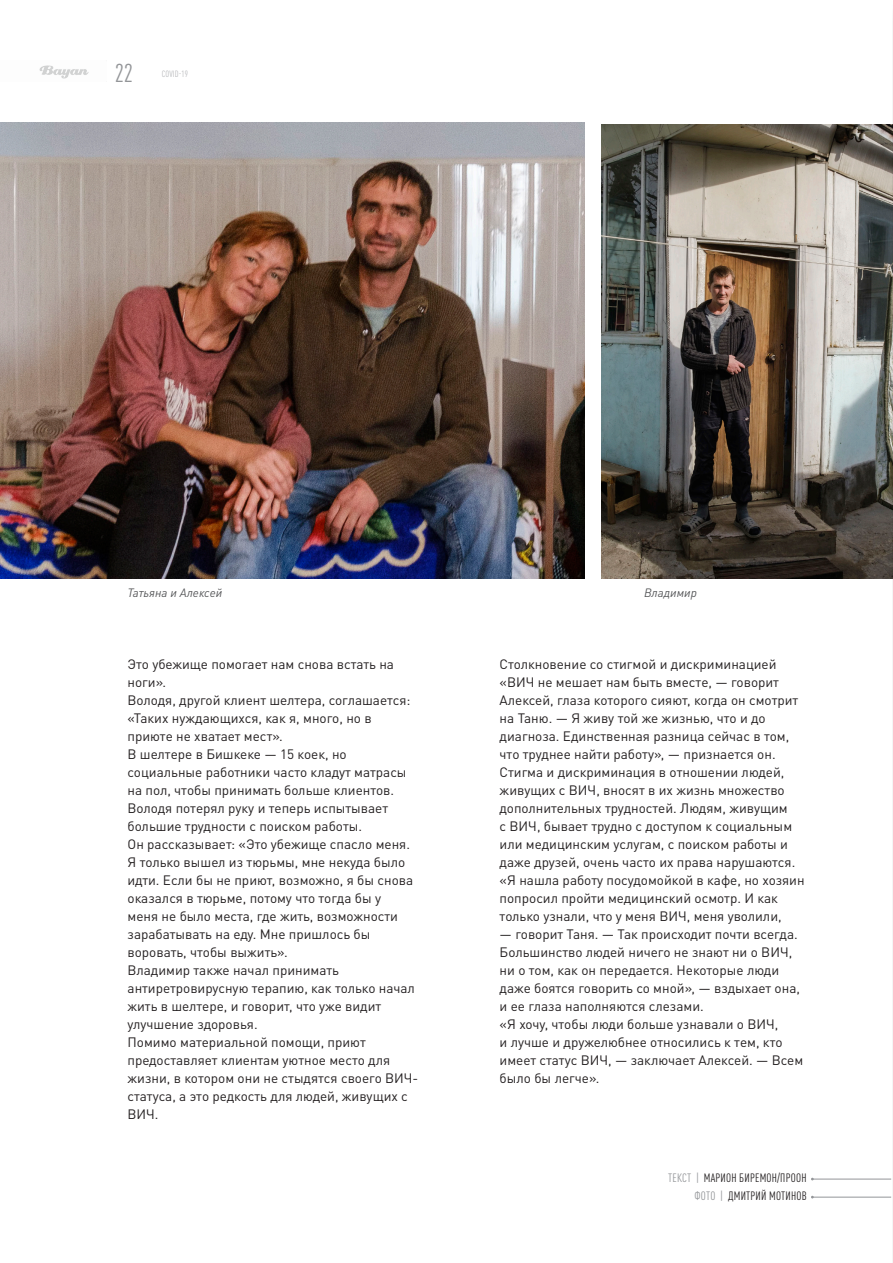
<style>
.page{position:relative;width:893px;height:1263px;background:#fff}
.page>*{position:absolute;margin:0;border:0;box-sizing:border-box;transform-origin:0 0}
.t1{font:condensed 25.5px "DIN Pro";color:#939598}
.t2{font:13.5px/18px "DIN Pro";color:#231f20}
.t3{font:condensed 12px "DIN Pro";letter-spacing:.02em;color:#231f20}
.t4{font:italic 12px "DIN Pro";color:#57585a}
.t5{font:condensed 9px "DIN Pro";letter-spacing:.02em;color:#b8b9bc}
.s1{color:#939598}
</style>
<div class="page">
<hr style="left:812px;top:1197px;width:79px;height:1px;background:#939598">
<hr style="left:812px;top:1179px;width:79px;height:1px;background:#939598">
<img style="left:0;top:122px;width:584px;height:456px">
<img style="left:602px;top:125px;width:290px;height:453px">
<svg style="left:892px;top:124px;width:1px;height:455px"></svg>
<img style="left:39px;top:65px;width:50px;height:14px">
<h1 class="t1" style="left:115px;top:54px;width:20px">22</h1>
<p class="t5" style="left:162px;top:67px;width:28px">COVID-19</p>
<p class="t4" style="left:128px;top:583px;width:96px">Татьяна и Алексей</p>
<p class="t4" style="left:644px;top:583px;width:54px">Владимир</p>
<p class="t2" style="left:128px;top:654px;width:268px">Это убежище помогает нам снова встать на ноги».</p>
<p class="t2" style="left:128px;top:690px;width:284px">Володя, другой клиент шелтера, соглашается: «Таких нуждающихся, как я, много, но в приюте не хватает мест».</p>
<p class="t2" style="left:128px;top:744px;width:281px">В шелтере в Бишкеке — 15 коек, но социальные работники часто кладут матрасы на пол, чтобы принимать больше клиентов.<br>Володя потерял руку и теперь испытывает большие трудности с поиском работы.</p>
<p class="t2" style="left:128px;top:834px;width:287px">Он рассказывает: «Это убежище спасло меня.<br>Я только вышел из тюрьмы, мне некуда было идти. Если бы не приют, возможно, я бы снова оказался в тюрьме, потому что тогда бы у меня не было места, где жить, возможности зарабатывать на еду. Мне пришлось бы воровать, чтобы выжить».</p>
<p class="t2" style="left:128px;top:960px;width:289px">Владимир также начал принимать антиретровирусную терапию, как только начал жить в шелтере, и говорит, что уже видит улучшение здоровья.</p>
<p class="t2" style="left:128px;top:1032px;width:292px">Помимо материальной помощи, приют предоставляет клиентам уютное место для жизни, в котором они не стыдятся своего ВИЧ&shy;статуса, а это редкость для людей, живущих с ВИЧ.</p>
<p class="t2" style="left:500px;top:654px;width:278px">Столкновение со стигмой и дискриминацией</p>
<p class="t2" style="left:500px;top:672px;width:300px">«ВИЧ не мешает нам быть вместе, — говорит Алексей, глаза которого сияют, когда он смотрит на Таню. — Я живу той же жизнью, что и до диагноза. Единственная разница сейчас в том, что труднее найти работу», — признается он.</p>
<p class="t2" style="left:500px;top:762px;width:297px">Стигма и дискриминация в отношении людей, живущих с ВИЧ, вносят в их жизнь множество дополнительных трудностей. Людям, живущим с ВИЧ, бывает трудно с доступом к социальным или медицинским услугам, с поиском работы и даже друзей, очень часто их права нарушаются.</p>
<p class="t2" style="left:500px;top:870px;width:306px">«Я нашла работу посудомойкой в кафе, но хозяин попросил пройти медицинский осмотр. И как только узнали, что у меня ВИЧ, меня уволили,</p>
<p class="t2" style="left:500px;top:924px;width:302px">— говорит Таня. — Так происходит почти всегда.<br>Большинство людей ничего не знают ни о ВИЧ, ни о том, как он передается. Некоторые люди даже боятся говорить со мной», — вздыхает она, и ее глаза наполняются слезами.</p>
<p class="t2" style="left:500px;top:1014px;width:305px">«Я хочу, чтобы люди больше узнавали о ВИЧ,<br>и лучше и дружелюбнее относились к тем, кто имеет статус ВИЧ, — заключает Алексей. — Всем было бы легче».</p>
<p class="t3" style="left:668px;top:1169px;width:140px"><span class="s1">ТЕКСТ |</span> МАРИОН БИРЕМОН/ПРООН</p>
<p class="t3" style="left:694px;top:1187px;width:114px"><span class="s1">ФОТО |</span> ДМИТРИЙ МОТИНОВ</p>
</div>
